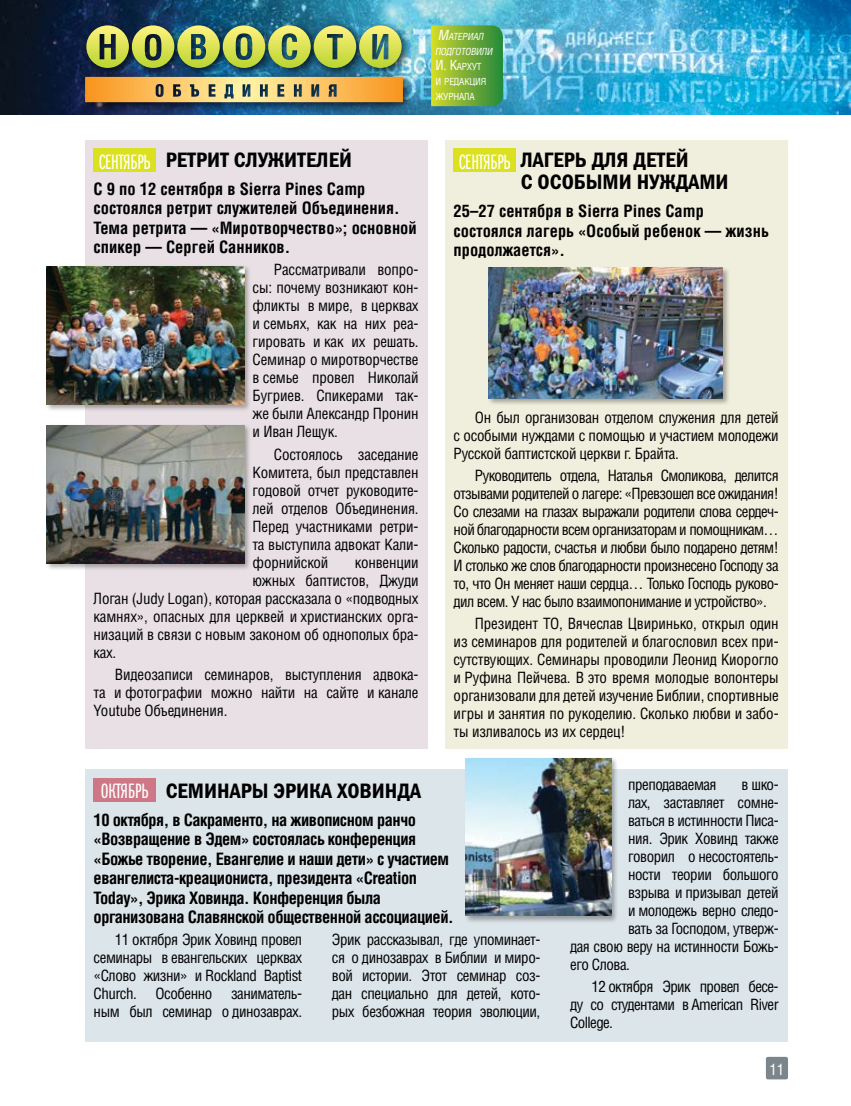
<style>
.page{position:relative;width:851px;height:1106px;background:#fff}
.page>*{position:absolute;margin:0;border:0;box-sizing:border-box;transform-origin:0 0}
.t1{font:21px/22.5px "Franklin Gothic Demi Cond C";color:#000}
.t2{font:700 16.5px/19.5px "AG Letterica Condensed C";letter-spacing:-.03em;color:#000}
.t3{font:700 16.5px/19.5px "AG Letterica Condensed C";color:#000}
.t4{font:15px/18px "AG Letterica Condensed C";letter-spacing:-.03em;color:#000;text-align:justify}
.t5{font:15px "AG Letterica Condensed C";letter-spacing:-.01em;color:#000}
.t6{font:15px "AG Letterica Condensed C";color:#fff}
.t7{font:9.45px/15px "AG Letterica Condensed C";letter-spacing:-.015em;color:#fff}
.s1{font-style:italic;font-size:13.5px}
.s2{font-style:italic}
.s3{font-size:13.5px}
.s4{font-family:"Franklin Gothic Book X Cmp C";color:#fff}
</style>
<div class="page">
<div style="left:445px;top:140px;width:342px;height:608px;background:#f0eedd"></div>
<div style="left:453px;top:148px;width:63px;height:24px;background:#dbe120"></div>
<img style="left:0;top:0;width:850px;height:115px">
<div style="left:80px;top:21px;width:334px;height:93px;background:#000;opacity:.75"></div>
<svg style="left:85px;top:77px;width:318px;height:25px;background:#e3b15c"></svg>
<img style="left:86px;top:25px;width:315px;height:43px">
<div style="left:85px;top:140px;width:342px;height:608px;background:#e8e0e4"></div>
<div style="left:94px;top:148px;width:62px;height:24px;background:#dbe120"></div>
<div style="left:487px;top:266px;width:243px;height:140px;background:#000;opacity:.32"></div>
<img style="left:488px;top:268px;width:234px;height:130px">
<div style="left:45px;top:264px;width:206px;height:148px;background:#000;opacity:.32"></div>
<img style="left:47px;top:266px;width:197px;height:138px">
<div style="left:45px;top:424px;width:206px;height:147px;background:#000;opacity:.32"></div>
<img style="left:47px;top:425px;width:197px;height:138px">
<div style="left:85px;top:769px;width:702px;height:273px;background:#dce5ea"></div>
<div style="left:94px;top:778px;width:62px;height:23px;background:#ce7787"></div>
<div style="left:463px;top:756px;width:155px;height:167px;background:#000;opacity:.32"></div>
<img style="left:465px;top:758px;width:146px;height:157px">
<svg style="left:431px;top:25px;width:72px;height:81px;background:#7bb035"></svg>
<div style="left:765px;top:1056px;width:22px;height:23px;background:#7b868c;border-radius:2px"></div>
<p class="t7" style="left:435px;top:29px;width:59px;text-indent:3px"><span class="s1">М</span><span class="s2">атериал подготовили<br></span><span class="s3">И . К</span>архут<br>и редакция журнала</p>
<h1 class="t1" style="left:99px;top:148px;width:254px"><span class="s4">СЕНТЯБРЬ</span> РЕТРИТ СЛУЖИТЕЛЕЙ</h1>
<p class="t3" style="left:94px;top:179px;width:324px">С 9 по 12 сентября в Sierra Pines Camp состоялся ретрит служителей Объединения.<br>Тема ретрита — «Миротворчество»; основной спикер — Сергей Санников.</p>
<p class="t4" style="left:252px;top:261px;width:167px;text-indent:21px">Рассматривали вопро&shy;сы: почему возникают кон&shy;фликты в мире, в церквах и семьях, как на них реа&shy;гировать и как их решать.<br>Семинар о миротворчестве в семье провел Николай Бугриев. Спикерами так&shy;же были Александр Пронин и Иван Лещук.</p>
<p class="t4" style="left:252px;top:445px;width:167px;text-indent:21px">Состоялось заседание Комитета, был представлен годовой отчет руководите&shy;лей отделов Объединения.<br>Перед участниками ретри&shy;та выступила адвокат Кали&shy;форнийской</p>
<p class="t5" style="left:355px;top:553px;width:65px">конвенции</p>
<p class="t5" style="left:252px;top:571px;width:167px">южных баптистов, Джуди</p>
<p class="t5" style="left:94px;top:589px;width:326px">Логан (Judy Logan), которая рассказала о «подводных</p>
<p class="t5" style="left:94px;top:607px;width:326px">камнях», опасных для церквей и христианских орга-</p>
<p class="t5" style="left:94px;top:625px;width:326px">низаций в связи с новым законом об однополых бра-</p>
<p class="t4" style="left:94px;top:643px;width:24px">ках.</p>
<p class="t4" style="left:94px;top:665px;width:326px;text-indent:21px">Видеозаписи семинаров, выступления адвока&shy;та и фотографии можно найти на сайте и канале Youtube Объединения.</p>
<h1 class="t1" style="left:521px;top:148px;width:209px;text-indent:-62px"><span class="s4">СЕНТЯБРЬ</span> ЛАГЕРЬ ДЛЯ ДЕТЕЙ<br>С ОСОБЫМИ НУЖДАМИ</h1>
<p class="t3" style="left:453px;top:201px;width:316px">25–27 сентября в Sierra Pines Camp состоялся лагерь «Особый ребенок — жизнь продолжается».</p>
<p class="t4" style="left:453px;top:408px;width:326px;text-indent:21px">Он был организован отделом служения для детей с особыми нуждами с помощью и участием молодежи Русской баптистской церкви г. Брайта.</p>
<p class="t4" style="left:453px;top:466px;width:326px;text-indent:21px">Руководитель отдела, Наталья Смоликова, делится отзывами родителей о лагере: «Превзошел все ожидания!<br>Со слезами на глазах выражали родители слова сердеч&shy;ной благодарности всем организаторам и помощникам… Сколько радости, счастья и любви было подарено детям!<br>И столько же слов благодарности произнесено Господу за то, что Он меняет наши сердца… Только Господь руково&shy;дил всем. У нас было взаимопонимание и устройство».</p>
<p class="t4" style="left:453px;top:614px;width:326px;text-indent:21px">Президент ТО, Вячеслав Цвиринько, открыл один из семинаров для родителей и благословил всех при&shy;сутствующих. Семинары проводили Леонид Киорогло и Руфина Пейчева. В это время молодые волонтеры организовали для детей изучение Библии, спортивные игры и занятия по рукоделию. Сколько любви и забо&shy;ты изливалось из их сердец!</p>
<h1 class="t1" style="left:101px;top:778px;width:322px"><span class="s4">ОКТЯБРЬ</span> СЕМИНАРЫ ЭРИКА ХОВИНДА</h1>
<p class="t2" style="left:94px;top:809px;width:361px">10 октября, в Сакраменто, на живописном ранчо «Возвращение в Эдем» состоялась конференция «Божье творение, Евангелие и наши дети» с участием евангелиста-креациониста, президента «Creation Today», Эрика Ховинда. Конференция была организована Славянской общественной ассоциацией.</p>
<p class="t4" style="left:94px;top:930px;width:210px;text-indent:21px">11 октября Эрик Ховинд провел семинары в евангельских церквах «Слово жизни» и Rockland Baptist Church. Особенно заниматель&shy;ным был семинар о динозаврах.</p>
<p class="t4" style="left:332px;top:930px;width:210px">Эрик рассказывал, где упоминает&shy;ся о динозаврах в Библии и миро&shy;вой истории. Этот семинар соз&shy;дан специально для детей, кото&shy;рых безбожная теория эволюции,</p>
<p class="t4" style="left:628px;top:775px;width:90px">преподаваемая</p>
<p class="t4" style="left:741px;top:775px;width:39px">в шко-</p>
<p class="t4" style="left:628px;top:793px;width:151px">лах, заставляет сомне-</p>
<p class="t4" style="left:628px;top:811px;width:151px">ваться в истинности Писа-</p>
<p class="t4" style="left:628px;top:829px;width:152px">ния. Эрик Ховинд также</p>
<p class="t4" style="left:628px;top:847px;width:152px">говорил о несостоятель-</p>
<p class="t4" style="left:628px;top:865px;width:152px">ности теории большого</p>
<p class="t4" style="left:628px;top:883px;width:152px">взрыва и призывал детей</p>
<p class="t4" style="left:628px;top:901px;width:152px">и молодежь верно следо-</p>
<p class="t4" style="left:628px;top:919px;width:152px">вать за Господом, утверж-</p>
<p class="t4" style="left:570px;top:937px;width:210px">дая свою веру на истинности Божь-</p>
<p class="t4" style="left:570px;top:955px;width:61px">его Слова.</p>
<p class="t4" style="left:570px;top:977px;width:210px;text-indent:21px">12 октября Эрик провел бесе&shy;ду со студентами в American River College.</p>
<p class="t6" style="left:769px;top:1060px;width:16px">11</p>
</div>
